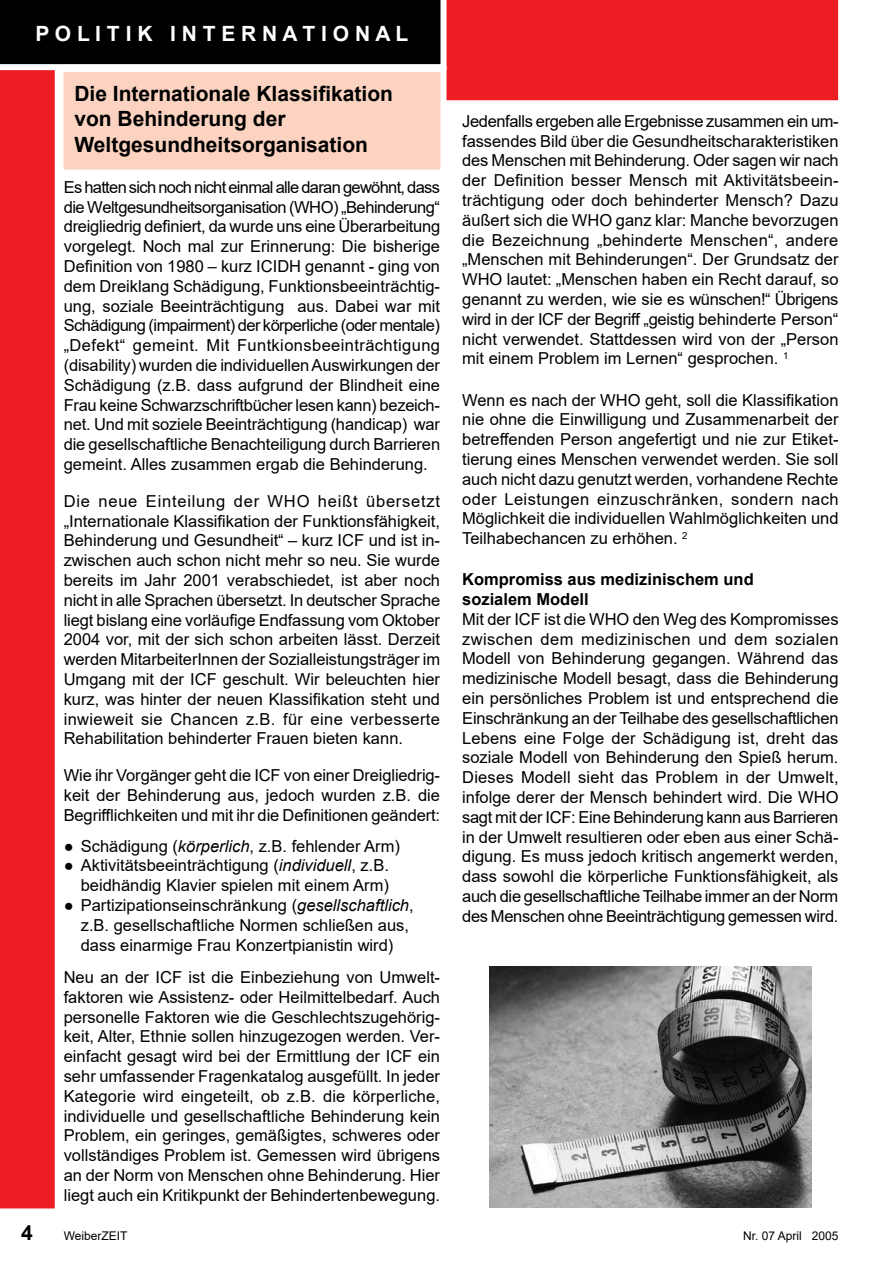
<style>
.page{position:relative;width:893px;height:1263px;background:#fff}
.page>*{position:absolute;margin:0;border:0;box-sizing:border-box;transform-origin:0 0}
.t1{font:700 21px/25.2px "Arial";color:#000}
.t2{font:700 21px "Arial";color:#fff}
.t3{font:16.5px/19.8px "Arial";color:#000;text-align:justify}
.t4{font:700 16.5px/19.8px "Arial";color:#000}
.t5{font:12px "Arial";color:#000}
.s1{font-style:italic}
</style>
<div class="page">
<div style="left:446px;top:0;width:393px;height:101px;background:#ed1d24"></div>
<div style="left:0;top:70px;width:55px;height:1139px;background:#ed1d24"></div>
<div style="left:0;top:0;width:441px;height:65px;background:#000"></div>
<div style="left:57px;top:66px;width:389px;height:110px;background:#fcd3c1;border:6px solid #fff"></div>
<img style="left:489px;top:966px;width:322px;height:242px">
<p class="t2" style="left:35px;top:19px;width:374px">P O L I T I K I N T E R N A T I O N A L</p>
<p class="t1" style="left:74px;top:81px;width:320px">Die Internationale Klassifikation von Behinderung der<br>Weltgesundheitsorganisation</p>
<p class="t3" style="left:64px;top:177px;width:378px">Es hatten sich noch nicht einmal alle daran gewöhnt, dass die Weltgesundheitsorganisation (WHO) „Behinderung“ dreigliedrig definiert, da wurde uns eine Überarbeitung vorgelegt. Noch mal zur Erinnerung: Die bisherige Definition von 1980 – kurz ICIDH genannt - ging von dem Dreiklang Schädigung, Funktionsbeeinträchtig&shy;ung, soziale Beeinträchtigung aus. Dabei war mit Schädigung (impairment) der körperliche (oder mentale) „Defekt“ gemeint. Mit Funtkionsbeeinträchtigung (disability) wurden die individuellen Auswirkungen der Schädigung (z.B. dass aufgrund der Blindheit eine Frau keine Schwarzschriftbücher lesen kann) bezeich&shy;net. Und mit soziele Beeinträchtigung (handicap) war die gesellschaftliche Benachteiligung durch Barrieren gemeint. Alles zusammen ergab die Behinderung.</p>
<p class="t3" style="left:64px;top:491px;width:378px">Die neue Einteilung der WHO heißt übersetzt „Internationale Klassifikation der Funktionsfähigkeit, Behinderung und Gesundheit“ – kurz ICF und ist in&shy;zwischen auch schon nicht mehr so neu. Sie wurde bereits im Jahr 2001 verabschiedet, ist aber noch nicht in alle Sprachen übersetzt. In deutscher Sprache liegt bislang eine vorläufige Endfassung vom Oktober 2004 vor, mit der sich schon arbeiten lässt. Derzeit werden MitarbeiterInnen der Sozialleistungsträger im Umgang mit der ICF geschult. Wir beleuchten hier kurz, was hinter der neuen Klassifikation steht und inwieweit sie Chancen z.B. für eine verbesserte Rehabilitation behinderter Frauen bieten kann.</p>
<p class="t3" style="left:64px;top:765px;width:378px">Wie ihr Vorgänger geht die ICF von einer Dreigliedrig&shy;keit der Behinderung aus, jedoch wurden z.B. die Begrifflichkeiten und mit ihr die Definitionen geändert:</p>
<p class="t3" style="left:64px;top:836px;width:338px">● Schädigung (<span class="s1">körperlich</span>, z.B. fehlender Arm)</p>
<p class="t3" style="left:64px;top:855px;width:327px;text-align:right">● Aktivitätsbeeinträchtigung (<span class="s1">individuell</span>, z.B. beidhändig Klavier spielen mit einem Arm)</p>
<p class="t3" style="left:81px;top:895px;width:334px;text-align:left;text-indent:-17px">● Partizipationseinschränkung (<span class="s1">gesellschaftlich</span>, z.B. gesellschaftliche Normen schließen aus, dass einarmige Frau Konzertpianistin wird)</p>
<p class="t3" style="left:64px;top:967px;width:378px">Neu an der ICF ist die Einbeziehung von Umwelt&shy;faktoren wie Assistenz- oder Heilmittelbedarf. Auch personelle Faktoren wie die Geschlechtszugehörig&shy;keit, Alter, Ethnie sollen hinzugezogen werden. Ver&shy;einfacht gesagt wird bei der Ermittlung der ICF ein sehr umfassender Fragenkatalog ausgefüllt. In jeder Kategorie wird eingeteilt, ob z.B. die körperliche, individuelle und gesellschaftliche Behinderung kein Problem, ein geringes, gemäßigtes, schweres oder vollständiges Problem ist. Gemessen wird übrigens an der Norm von Menschen ohne Behinderung. Hier liegt auch ein Kritikpunkt der Behindertenbewegung.</p>
<p class="t3" style="left:462px;top:111px;width:378px">Jedenfalls ergeben alle Ergebnisse zusammen ein um&shy;fassendes Bild über die Gesundheitscharakteristiken des Menschen mit Behinderung. Oder sagen wir nach der Definition besser Mensch mit Aktivitätsbeein&shy;trächtigung oder doch behinderter Mensch? Dazu äußert sich die WHO ganz klar: Manche bevorzugen die Bezeichnung „behinderte Menschen“, andere „Menschen mit Behinderungen“. Der Grundsatz der WHO lautet: „Menschen haben ein Recht darauf, so genannt zu werden, wie sie es wünschen!“ Übrigens wird in der ICF der Begriff „geistig behinderte Person“ nicht verwendet. Stattdessen wird von der „Person mit einem Problem im Lernen“ gesprochen. <sup>1</sup></p>
<p class="t3" style="left:462px;top:390px;width:378px">Wenn es nach der WHO geht, soll die Klassifikation nie ohne die Einwilligung und Zusammenarbeit der betreffenden Person angefertigt und nie zur Etiket&shy;tierung eines Menschen verwendet werden. Sie soll auch nicht dazu genutzt werden, vorhandene Rechte oder Leistungen einzuschränken, sondern nach Möglichkeit die individuellen Wahlmöglichkeiten und Teilhabechancen zu erhöhen. <sup>2</sup></p>
<p class="t4" style="left:462px;top:570px;width:293px">Kompromiss aus medizinischem und sozialem Modell</p>
<p class="t3" style="left:462px;top:609px;width:378px">Mit der ICF ist die WHO den Weg des Kompromisses zwischen dem medizinischen und dem sozialen Modell von Behinderung gegangen. Während das medizinische Modell besagt, dass die Behinderung ein persönliches Problem ist und entsprechend die Einschränkung an der Teilhabe des gesellschaftlichen Lebens eine Folge der Schädigung ist, dreht das soziale Modell von Behinderung den Spieß herum.<br>Dieses Modell sieht das Problem in der Umwelt, infolge derer der Mensch behindert wird. Die WHO sagt mit der ICF: Eine Behinderung kann aus Barrieren in der Umwelt resultieren oder eben aus einer Schä&shy;digung. Es muss jedoch kritisch angemerkt werden, dass sowohl die körperliche Funktionsfähigkeit, als auch die gesellschaftliche Teilhabe immer an der Norm des Menschen ohne Beeinträchtigung gemessen wird.</p>
<p class="t1" style="left:21px;top:1220px;width:13px">4</p>
<p class="t5" style="left:64px;top:1228px;width:65px">WeiberZEIT</p>
<p class="t5" style="left:743px;top:1228px;width:97px">Nr. 07 April 2005</p>
</div>
